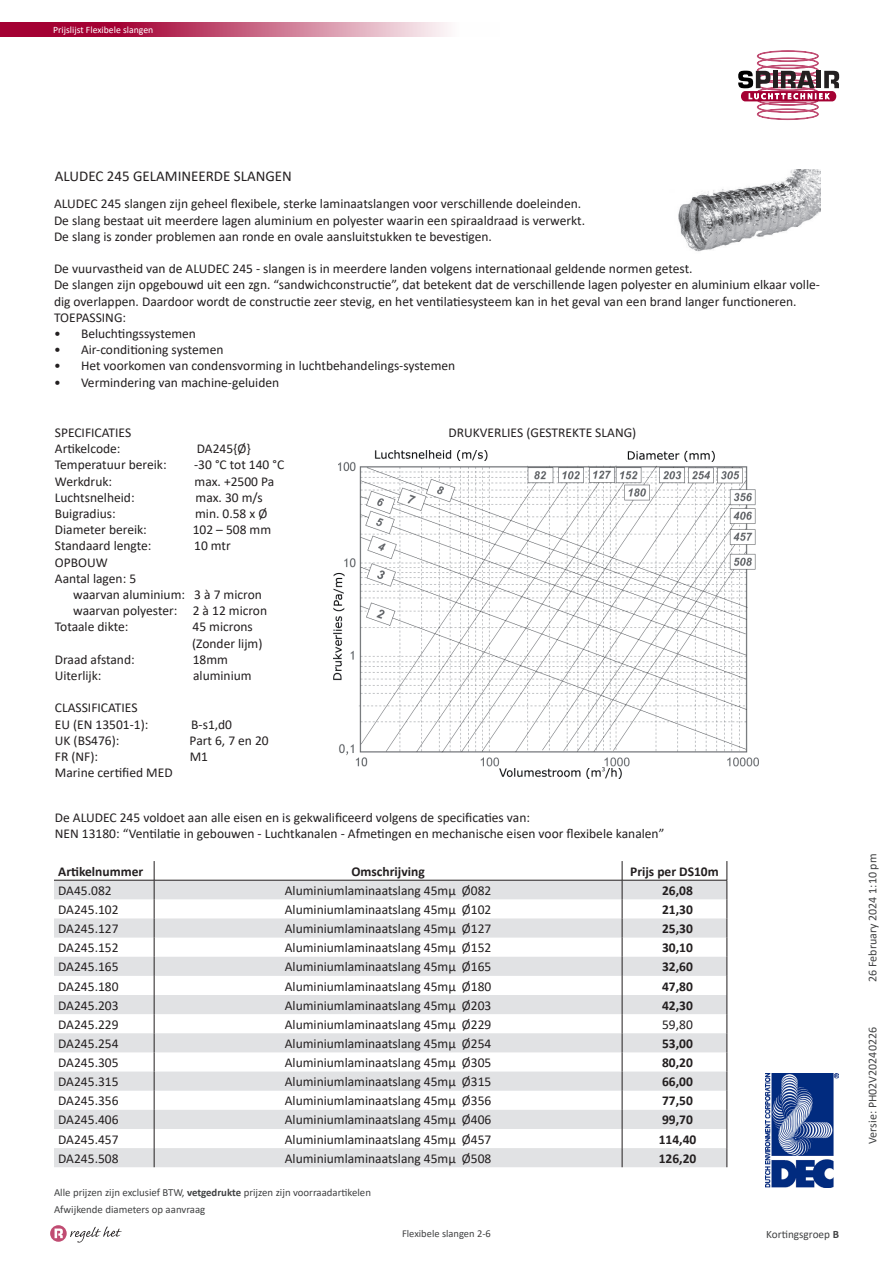
<style>
.page{position:relative;width:893px;height:1263px;background:#fff}
.page>*{position:absolute;margin:0;border:0;box-sizing:border-box;transform-origin:0 0}
.t1{font:15px "Calibri";color:#231f20}
.Standaard{font:13.5px/16.2px "Calibri";color:#231f20}
.kop{font:13.5px "Calibri";color:#231f20}
.maten{font:13.5px "Calibri";color:#231f20}
.Standaard-2{font:700 13.5px "Calibri";color:#231f20}
.tabel{font:700 13.5px "Calibri";color:#231f20}
.kop-2{font:700 13.5px "Calibri";color:#231f20}
.t2{font:12px "Calibri";color:#414243}
.t3{font:11.25px "Calibri";color:#414243}
.t4{font:10.8px "Calibri";color:#414243}
.t5{font:10.5px "Calibri";color:#414243}
.t6{font:9.75px "Calibri";color:#fff}
.s1{font-weight:700}
</style>
<div class="page">
<svg style="left:738px;top:51px;width:101px;height:69px"></svg>
<svg style="left:0;top:22px;width:448px;height:15px;background:#c35a7a"></svg>
<img style="left:766px;top:1074px;width:73px;height:113px">
<svg style="left:50px;top:1225px;width:17px;height:17px"></svg>
<svg style="left:55px;top:1228px;width:8px;height:10px"></svg>
<svg style="left:70px;top:1226px;width:52px;height:16px"></svg>
<svg style="left:54px;top:881px;width:673px;height:286px;fill:#e1e2e4"></svg>
<hr style="left:54px;top:880px;width:100px;height:1px;background:#231f20">
<hr style="left:622px;top:880px;width:105px;height:1px;background:#231f20">
<svg style="left:154px;top:861px;width:1px;height:306px"></svg>
<hr style="left:154px;top:880px;width:468px;height:1px;background:#231f20">
<svg style="left:622px;top:861px;width:1px;height:306px"></svg>
<svg style="left:727px;top:861px;width:1px;height:306px"></svg>
<img style="left:678px;top:170px;width:143px;height:82px">
<img style="left:334px;top:451px;width:425px;height:327px">
<p class="t6" style="left:53px;top:23px;width:102px">Prijslijst Flexibele slangen</p>
<p class="t1" style="left:55px;top:166px;width:239px">ALUDEC 245 GELAMINEERDE SLANGEN</p>
<p class="Standaard" style="left:54px;top:195px;width:529px">ALUDEC 245 slangen zijn geheel flexibele, sterke laminaatslangen voor verschillende doeleinden.</p>
<p class="Standaard" style="left:54px;top:212px;width:533px">De slang bestaat uit meerdere lagen aluminium en polyester waarin een spiraaldraad is verwerkt.</p>
<p class="Standaard" style="left:54px;top:228px;width:439px">De slang is zonder problemen aan ronde en ovale aansluitstukken te bevestigen.</p>
<p class="Standaard" style="left:54px;top:260px;width:640px">De vuurvastheid van de ALUDEC 245 - slangen is in meerdere landen volgens internationaal geldende normen getest.</p>
<p class="Standaard" style="left:54px;top:276px;width:767px">De slangen zijn opgebouwd uit een zgn. “sandwichconstructie”, dat betekent dat de verschillende lagen polyester en aluminium elkaar volle&shy;dig overlappen. Daardoor wordt de constructie zeer stevig, en het ventilatiesysteem kan in het geval van een brand langer functioneren.</p>
<p class="Standaard" style="left:54px;top:309px;width:74px">TOEPASSING:</p>
<p class="Standaard" style="left:54px;top:325px;width:144px">• Beluchtingssystemen</p>
<p class="Standaard" style="left:54px;top:341px;width:171px">• Air-conditioning systemen</p>
<p class="Standaard" style="left:54px;top:357px;width:403px">• Het voorkomen van condensvorming in luchtbehandelings-systemen</p>
<p class="Standaard" style="left:54px;top:374px;width:227px">• Vermindering van machine-geluiden</p>
<p class="Standaard" style="left:55px;top:424px;width:78px">SPECIFICATIES</p>
<p class="Standaard" style="left:449px;top:424px;width:189px">DRUKVERLIES (GESTREKTE SLANG)</p>
<p class="Standaard" style="left:55px;top:440px;width:67px">Artikelcode:</p>
<p class="Standaard" style="left:197px;top:440px;width:55px">DA245{Ø}</p>
<p class="Standaard" style="left:55px;top:456px;width:113px">Temperatuur bereik:</p>
<p class="Standaard" style="left:194px;top:456px;width:92px">-30 °C tot 140 °C</p>
<p class="Standaard" style="left:55px;top:473px;width:59px">Werkdruk:</p>
<p class="Standaard" style="left:195px;top:473px;width:81px">max. +2500 Pa</p>
<p class="Standaard" style="left:55px;top:489px;width:81px">Luchtsnelheid:</p>
<p class="Standaard" style="left:196px;top:489px;width:69px">max. 30 m/s</p>
<p class="Standaard" style="left:55px;top:505px;width:62px">Buigradius:</p>
<p class="Standaard" style="left:195px;top:505px;width:74px">min. 0.58 x Ø</p>
<p class="Standaard" style="left:55px;top:521px;width:94px">Diameter bereik:</p>
<p class="Standaard" style="left:193px;top:521px;width:80px">102 – 508 mm</p>
<p class="Standaard" style="left:55px;top:537px;width:98px">Standaard lengte:</p>
<p class="Standaard" style="left:194px;top:537px;width:38px">10 mtr</p>
<p class="Standaard" style="left:55px;top:554px;width:54px">OPBOUW</p>
<p class="Standaard" style="left:55px;top:570px;width:83px">Aantal lagen: 5</p>
<p class="Standaard" style="left:73px;top:586px;width:190px">waarvan aluminium: 3 à 7 micron</p>
<p class="Standaard" style="left:73px;top:602px;width:195px">waarvan polyester: 2 à 12 micron</p>
<p class="Standaard" style="left:55px;top:618px;width:75px">Totaale dikte:</p>
<p class="Standaard" style="left:193px;top:618px;width:62px">45 microns</p>
<p class="Standaard" style="left:192px;top:635px;width:72px">(Zonder lijm)</p>
<p class="Standaard" style="left:55px;top:651px;width:81px">Draad afstand:</p>
<p class="Standaard" style="left:193px;top:651px;width:37px">18mm</p>
<p class="Standaard" style="left:55px;top:667px;width:48px">Uiterlijk:</p>
<p class="Standaard" style="left:193px;top:667px;width:60px">aluminium</p>
<p class="Standaard" style="left:55px;top:699px;width:84px">CLASSIFICATIES</p>
<p class="Standaard" style="left:55px;top:716px;width:95px">EU (EN 13501-1):</p>
<p class="Standaard" style="left:191px;top:716px;width:42px">B-s1,d0</p>
<p class="Standaard" style="left:55px;top:732px;width:66px">UK (BS476):</p>
<p class="Standaard" style="left:190px;top:732px;width:81px">Part 6, 7 en 20</p>
<p class="Standaard" style="left:55px;top:748px;width:45px">FR (NF):</p>
<p class="Standaard" style="left:190px;top:748px;width:20px">M1</p>
<p class="Standaard" style="left:55px;top:764px;width:119px">Marine certified MED</p>
<p class="Standaard" style="left:55px;top:809px;width:477px">De ALUDEC 245 voldoet aan alle eisen en is gekwalificeerd volgens de specificaties van:</p>
<p class="Standaard" style="left:55px;top:825px;width:611px">NEN 13180: “Ventilatie in gebouwen - Luchtkanalen - Afmetingen en mechanische eisen voor flexibele kanalen”</p>
<p class="kop-2" style="left:58px;top:861px;width:87px">Artikelnummer</p>
<p class="tabel" style="left:351px;top:861px;width:75px">Omschrijving</p>
<p class="tabel" style="left:630px;top:861px;width:90px">Prijs per DS10m</p>
<p class="maten" style="left:58px;top:881px;width:55px">DA45.082</p>
<p class="kop" style="left:285px;top:881px;width:208px">Aluminiumlaminaatslang 45mμ Ø082</p>
<p class="tabel" style="left:662px;top:881px;width:32px">26,08</p>
<p class="maten" style="left:58px;top:900px;width:62px">DA245.102</p>
<p class="kop" style="left:285px;top:900px;width:208px">Aluminiumlaminaatslang 45mμ Ø102</p>
<p class="Standaard-2" style="left:662px;top:900px;width:32px">21,30</p>
<p class="maten" style="left:58px;top:919px;width:62px">DA245.127</p>
<p class="kop" style="left:285px;top:919px;width:208px">Aluminiumlaminaatslang 45mμ Ø127</p>
<p class="Standaard-2" style="left:662px;top:919px;width:32px">25,30</p>
<p class="maten" style="left:58px;top:938px;width:62px">DA245.152</p>
<p class="kop" style="left:285px;top:938px;width:208px">Aluminiumlaminaatslang 45mμ Ø152</p>
<p class="Standaard-2" style="left:662px;top:938px;width:32px">30,10</p>
<p class="maten" style="left:58px;top:957px;width:62px">DA245.165</p>
<p class="kop" style="left:285px;top:957px;width:208px">Aluminiumlaminaatslang 45mμ Ø165</p>
<p class="Standaard-2" style="left:662px;top:957px;width:32px">32,60</p>
<p class="maten" style="left:58px;top:977px;width:62px">DA245.180</p>
<p class="kop" style="left:285px;top:977px;width:208px">Aluminiumlaminaatslang 45mμ Ø180</p>
<p class="Standaard-2" style="left:662px;top:976px;width:32px">47,80</p>
<p class="maten" style="left:58px;top:996px;width:62px">DA245.203</p>
<p class="kop" style="left:285px;top:996px;width:208px">Aluminiumlaminaatslang 45mμ Ø203</p>
<p class="Standaard-2" style="left:662px;top:995px;width:32px">42,30</p>
<p class="maten" style="left:58px;top:1015px;width:62px">DA245.229</p>
<p class="kop" style="left:285px;top:1015px;width:208px">Aluminiumlaminaatslang 45mμ Ø229</p>
<p class="Standaard" style="left:662px;top:1016px;width:32px">59,80</p>
<p class="maten" style="left:58px;top:1034px;width:62px">DA245.254</p>
<p class="kop" style="left:285px;top:1034px;width:208px">Aluminiumlaminaatslang 45mμ Ø254</p>
<p class="Standaard-2" style="left:662px;top:1034px;width:32px">53,00</p>
<p class="maten" style="left:58px;top:1053px;width:62px">DA245.305</p>
<p class="kop" style="left:285px;top:1053px;width:208px">Aluminiumlaminaatslang 45mμ Ø305</p>
<p class="Standaard-2" style="left:662px;top:1053px;width:32px">80,20</p>
<p class="maten" style="left:58px;top:1072px;width:62px">DA245.315</p>
<p class="kop" style="left:285px;top:1072px;width:208px">Aluminiumlaminaatslang 45mμ Ø315</p>
<p class="Standaard-2" style="left:662px;top:1072px;width:32px">66,00</p>
<p class="maten" style="left:58px;top:1091px;width:62px">DA245.356</p>
<p class="kop" style="left:285px;top:1091px;width:208px">Aluminiumlaminaatslang 45mμ Ø356</p>
<p class="Standaard-2" style="left:662px;top:1091px;width:32px">77,50</p>
<p class="maten" style="left:58px;top:1110px;width:62px">DA245.406</p>
<p class="kop" style="left:285px;top:1110px;width:208px">Aluminiumlaminaatslang 45mμ Ø406</p>
<p class="Standaard-2" style="left:662px;top:1110px;width:32px">99,70</p>
<p class="maten" style="left:58px;top:1130px;width:62px">DA245.457</p>
<p class="kop" style="left:285px;top:1130px;width:208px">Aluminiumlaminaatslang 45mμ Ø457</p>
<p class="Standaard-2" style="left:659px;top:1129px;width:39px">114,40</p>
<p class="maten" style="left:58px;top:1149px;width:62px">DA245.508</p>
<p class="kop" style="left:285px;top:1149px;width:208px">Aluminiumlaminaatslang 45mμ Ø508</p>
<p class="Standaard-2" style="left:659px;top:1149px;width:39px">126,20</p>
<p class="t4" style="left:54px;top:1184px;width:319px">Alle prijzen zijn exclusief BTW, <span class="s1">vetgedrukte</span> prijzen zijn voorraadartikelen</p>
<p class="t4" style="left:54px;top:1201px;width:153px">Afwijkende diameters op aanvraag</p>
<p class="t5" style="left:402px;top:1226px;width:90px">Flexibele slangen 2-6</p>
<p class="t3" style="left:766px;top:1226px;width:74px">Kortingsgroep <span class="s1">B</span></p>
<p class="t2" style="left:864px;top:982px;width:130px;rotate:-90deg">26 February 2024 1:10 pm</p>
<p class="t2" style="left:864px;top:1144px;width:118px;rotate:-90deg">Versie: PH02V20240226</p>
</div>
